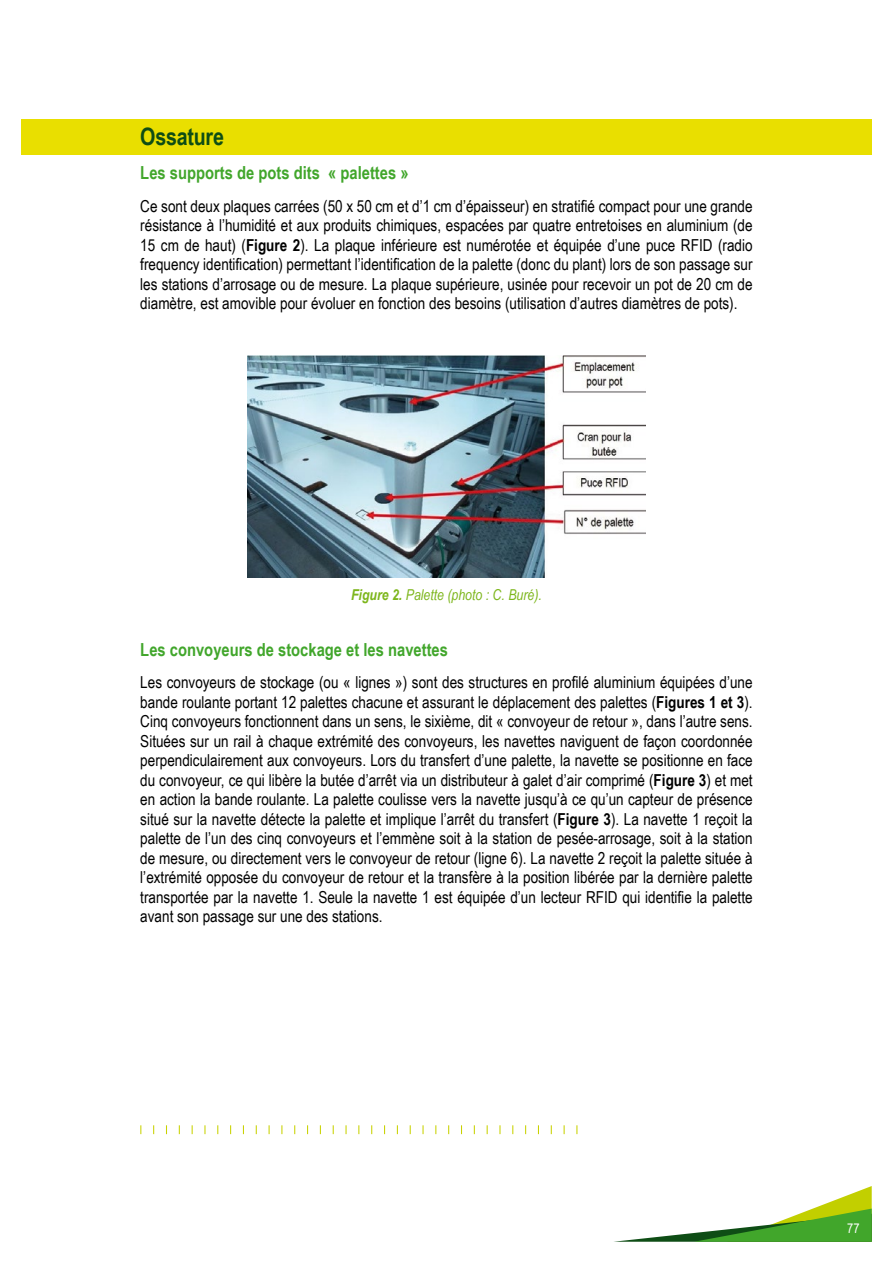
<style>
.page{position:relative;width:893px;height:1263px;background:#fff}
.page>*{position:absolute;margin:0;border:0;box-sizing:border-box;transform-origin:0 0}
._2_1{font:700 24px "Arial Narrow";letter-spacing:-.01em;color:#0e4d15}
._2_4_1{font:700 18px "Arial Narrow";color:#41a62b}
.para1{font:16.5px/19.5px "Arial Narrow";color:#000;text-align:justify}
.legende{font:italic 15px "Arial Narrow";color:#7db61c}
.t1{font:13.5px "Arial Narrow";color:#fff}
.s1{font-weight:700}
</style>
<div class="page">
<svg style="left:614px;top:1186px;width:258px;height:56px"></svg>
<svg style="left:345px;top:1125px;width:2px;height:9px"></svg>
<svg style="left:422px;top:1125px;width:2px;height:9px"></svg>
<div style="left:21px;top:119px;width:851px;height:35px;background:#e9df00"></div>
<img style="left:248px;top:355px;width:397px;height:223px">
<p class="_2_1" style="left:140px;top:118px;width:85px">Ossature</p>
<p class="_2_4_1" style="left:140px;top:159px;width:270px">Les supports de pots dits « palettes »</p>
<p class="para1" style="left:140px;top:195px;width:614px">Ce sont deux plaques carrées (50 x 50 cm et d’1 cm d’épaisseur) en stratifié compact pour une grande résistance à l’humidité et aux produits chimiques, espacées par quatre entretoises en aluminium (de 15 cm de haut) (<span class="s1">Figure 2</span>). La plaque inférieure est numérotée et équipée d’une puce RFID (radio frequency identification) permettant l’identification de la palette (donc du plant) lors de son passage sur les stations d’arrosage ou de mesure. La plaque supérieure, usinée pour recevoir un pot de 20 cm de diamètre, est amovible pour évoluer en fonction des besoins (utilisation d’autres diamètres de pots).</p>
<p class="legende" style="left:351px;top:584px;width:192px"><span class="s1">Figure 2.</span> Palette (photo : C. Buré).</p>
<p class="_2_4_1" style="left:140px;top:636px;width:309px">Les convoyeurs de stockage et les navettes</p>
<p class="para1" style="left:140px;top:672px;width:614px">Les convoyeurs de stockage (ou « lignes ») sont des structures en profilé aluminium équipées d’une bande roulante portant 12 palettes chacune et assurant le déplacement des palettes (<span class="s1">Figures 1 et 3</span>).<br>Cinq convoyeurs fonctionnent dans un sens, le sixième, dit « convoyeur de retour », dans l’autre sens.<br>Situées sur un rail à chaque extrémité des convoyeurs, les navettes naviguent de façon coordonnée perpendiculairement aux convoyeurs. Lors du transfert d’une palette, la navette se positionne en face du convoyeur, ce qui libère la butée d’arrêt via un distributeur à galet d’air comprimé (<span class="s1">Figure 3</span>) et met en action la bande roulante. La palette coulisse vers la navette jusqu’à ce qu’un capteur de présence situé sur la navette détecte la palette et implique l’arrêt du transfert (<span class="s1">Figure 3</span>). La navette 1 reçoit la palette de l’un des cinq convoyeurs et l’emmène soit à la station de pesée‑arrosage, soit à la station de mesure, ou directement vers le convoyeur de retour (ligne 6). La navette 2 reçoit la palette située à l’extrémité opposée du convoyeur de retour et la transfère à la position libérée par la dernière palette transportée par la navette 1. Seule la navette 1 est équipée d’un lecteur RFID qui identifie la palette avant son passage sur une des stations.</p>
<p class="t1" style="left:847px;top:1218px;width:14px">77</p>
</div>
